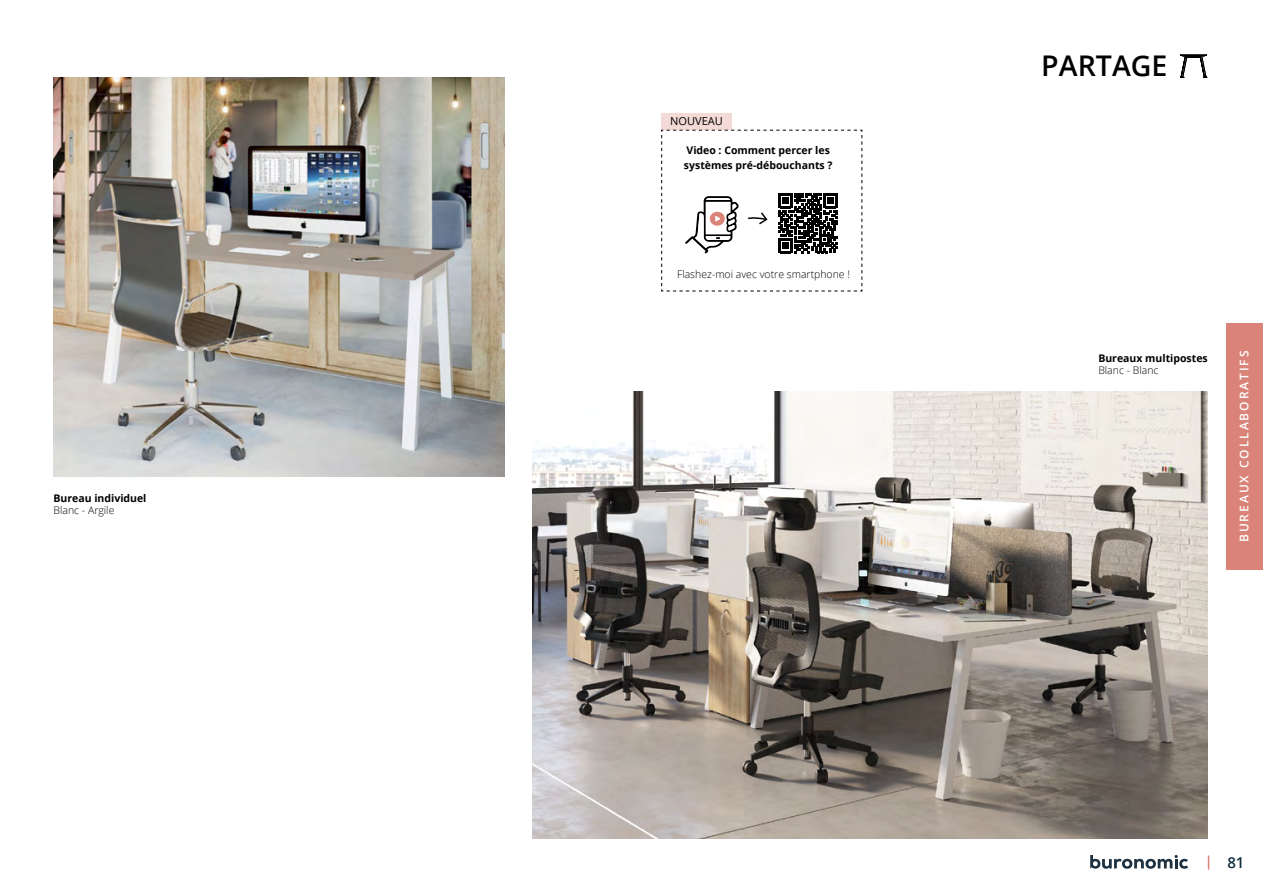
<style>
.page{position:relative;width:1263px;height:893px;background:#fff}
.page>*{position:absolute;margin:0;border:0;box-sizing:border-box;transform-origin:0 0}
.Titre_Gamme_Haut_de{font:600 28.5px "Open Sans";color:#000}
.t1{font:600 15px "Open Sans";color:#112f3f}
.t2{font:600 12px "Open Sans";letter-spacing:.16em;color:#fff}
.Titre_Gamme_Gros{font:11.1px "Open Sans";color:#000}
.Descriptif_Gamme_Pag{font:700 10.5px/15px "Open Sans";color:#000}
.Légende_image_ambian{font:700 10.5px "Open Sans";color:#000}
.Descriptif_Gamme_Pag-2{font:300 10.5px "Open Sans";color:#000}
.Légende_image_ambian-2{font:300 10.5px "Open Sans";color:#000}
</style>
<div class="page">
<svg style="left:1090px;top:855px;width:98px;height:14px"></svg>
<svg style="left:1208px;top:855px;width:1px;height:15px"></svg>
<div style="left:1226px;top:323px;width:37px;height:247px;background:#d98379"></div>
<img style="left:54px;top:78px;width:450px;height:399px">
<img style="left:533px;top:392px;width:674px;height:447px">
<svg style="left:1180px;top:54px;width:27px;height:24px"></svg>
<div style="left:661px;top:113px;width:71px;height:16px;background:#f3dad7"></div>
<svg style="left:661px;top:130px;width:202px;height:162px"></svg>
<p class="Légende_image_ambian" style="left:54px;top:491px;width:94px">Bureau individuel</p>
<p class="Légende_image_ambian-2" style="left:54px;top:503px;width:62px">Blanc - Argile</p>
<p class="Titre_Gamme_Gros" style="left:670px;top:113px;width:54px">NOUVEAU</p>
<p class="Descriptif_Gamme_Pag" style="left:684px;top:142px;width:150px">Video : Comment percer les systèmes pré-débouchants ?</p>
<p class="Descriptif_Gamme_Pag-2" style="left:677px;top:267px;width:174px">Flashez-moi avec votre smartphone !</p>
<p class="Titre_Gamme_Haut_de" style="left:1041px;top:46px;width:128px">PARTAGE</p>
<p class="Légende_image_ambian" style="left:1098px;top:350px;width:111px">Bureaux multipostes</p>
<p class="Légende_image_ambian-2" style="left:1098px;top:363px;width:62px">Blanc - Blanc</p>
<p class="t2" style="left:1236px;top:542px;width:193px;rotate:-90deg">BUREAUX COLLABORATIFS</p>
<h2 class="t1" style="left:1227px;top:852px;width:19px">81</h2>
</div>
